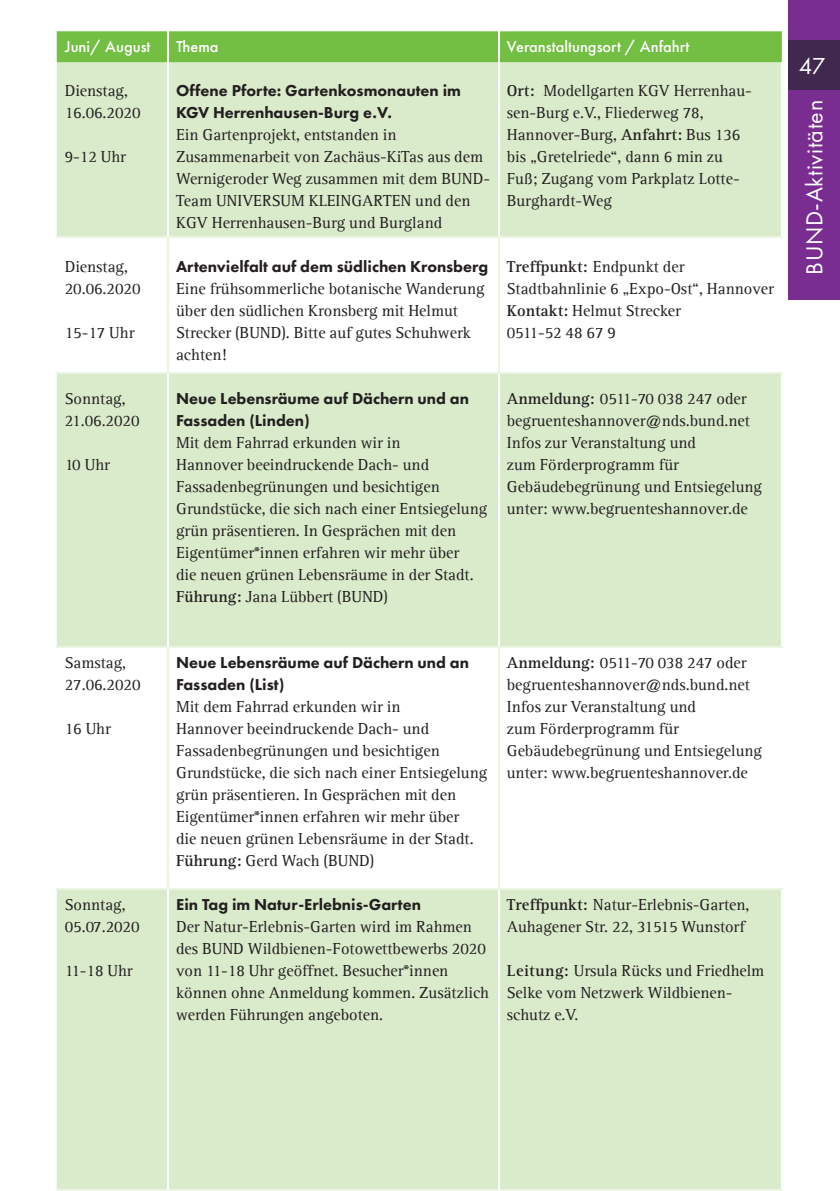
<style>
.page{position:relative;width:840px;height:1191px;background:#fff}
.page>*{position:absolute;margin:0;border:0;box-sizing:border-box;transform-origin:0 0}
.t1{font:24px "Futura PT";letter-spacing:.025em;color:#fff}
.t2{font:16.4px/22px "Agfa Rotis Serif";color:#231f20}
.t3{font:800 16.4px/22px "Futura PT";color:#231f20}
.t4{font:500 16.4px "Futura PT";color:#fff}
.s1{font-weight:700}
</style>
<div class="page">
<div style="left:57px;top:31px;width:724px;height:31px;background:#72bf44"></div>
<div style="left:57px;top:62px;width:723px;height:1127px;background:#d9ebcb"></div>
<svg style="left:57px;top:237px;width:724px;height:651px"></svg>
<hr style="left:167px;top:31px;width:2px;height:31px;background:#fff">
<hr style="left:498px;top:31px;width:1px;height:31px;background:#fff">
<hr style="left:167px;top:62px;width:2px;height:174px;background:#fff">
<hr style="left:498px;top:62px;width:1px;height:174px;background:#fff">
<hr style="left:57px;top:236px;width:111px;height:1px;background:#ecf5e4">
<hr style="left:168px;top:236px;width:330px;height:1px;background:#ecf5e4">
<hr style="left:167px;top:237px;width:2px;height:136px;background:#ecf5e4">
<hr style="left:57px;top:373px;width:111px;height:1px;background:#ecf5e4">
<hr style="left:168px;top:373px;width:330px;height:1px;background:#ecf5e4">
<hr style="left:167px;top:374px;width:2px;height:272px;background:#fff">
<hr style="left:498px;top:374px;width:1px;height:272px;background:#fff">
<hr style="left:780px;top:374px;width:2px;height:272px;background:#fff">
<hr style="left:57px;top:646px;width:111px;height:1px;background:#ecf5e4">
<hr style="left:168px;top:646px;width:330px;height:1px;background:#ecf5e4">
<hr style="left:167px;top:647px;width:2px;height:241px;background:#ecf5e4">
<hr style="left:57px;top:888px;width:111px;height:1px;background:#ecf5e4">
<hr style="left:168px;top:888px;width:330px;height:1px;background:#ecf5e4">
<hr style="left:167px;top:889px;width:2px;height:300px;background:#fff">
<hr style="left:498px;top:889px;width:1px;height:300px;background:#fff">
<hr style="left:57px;top:1189px;width:111px;height:2px;background:#ecf5e4">
<hr style="left:168px;top:1189px;width:330px;height:2px;background:#ecf5e4">
<hr style="left:498px;top:1189px;width:284px;height:2px;background:#ecf5e4">
<hr style="left:498px;top:646px;width:284px;height:1px;background:#ecf5e4">
<hr style="left:498px;top:647px;width:1px;height:241px;background:#ecf5e4">
<hr style="left:498px;top:888px;width:284px;height:1px;background:#ecf5e4">
<hr style="left:498px;top:236px;width:284px;height:1px;background:#ecf5e4">
<hr style="left:498px;top:237px;width:1px;height:136px;background:#ecf5e4">
<hr style="left:498px;top:373px;width:284px;height:1px;background:#ecf5e4">
<div style="left:788px;top:0;width:51px;height:300px;background:#7a2d91"></div>
<div style="left:788px;top:40px;width:51px;height:49px;background:#40284f"></div>
<p class="t4" style="left:65px;top:37px;width:87px">Juni/ August</p>
<p class="t4" style="left:176px;top:37px;width:44px">Thema</p>
<p class="t4" style="left:506px;top:37px;width:184px">Veranstaltungsort / Anfahrt</p>
<p class="t2" style="left:65px;top:80px;width:77px">Dienstag,<br>16.06.2020</p>
<p class="t2" style="left:65px;top:146px;width:63px">9-12 Uhr</p>
<p class="t3" style="left:176px;top:80px;width:286px">Offene Pforte: Gartenkosmonauten im<br>KGV Herrenhausen-Burg e.V.</p>
<p class="t2" style="left:176px;top:124px;width:315px">Ein Gartenprojekt, entstanden in Zusammenarbeit von Zachäus-KiTas aus dem Wernigeroder Weg zusammen mit dem BUND-Team UNIVERSUM KLEINGARTEN und den KGV Herrenhausen-Burg und Burgland</p>
<p class="t2" style="left:506px;top:80px;width:246px"><span class="s1">Ort:</span> Modellgarten KGV Herrenhau&shy;sen-Burg e.V., Fliederweg 78,<br>Hannover-Burg, <span class="s1">Anfahrt:</span> Bus 136 bis „Gretelriede“, dann 6 min zu<br>Fuß; Zugang vom Parkplatz Lotte-<br>Burghardt-Weg</p>
<p class="t2" style="left:65px;top:256px;width:77px">Dienstag,<br>20.06.2020</p>
<p class="t2" style="left:65px;top:322px;width:71px">15-17 Uhr</p>
<p class="t2" style="left:65px;top:388px;width:76px">Sonntag,<br>21.06.2020</p>
<p class="t2" style="left:65px;top:454px;width:47px">10 Uhr</p>
<p class="t2" style="left:65px;top:652px;width:77px">Samstag,<br>27.06.2020</p>
<p class="t2" style="left:65px;top:718px;width:48px">16 Uhr</p>
<p class="t2" style="left:65px;top:894px;width:76px">Sonntag,<br>05.07.2020</p>
<p class="t2" style="left:65px;top:960px;width:69px">11-18 Uhr</p>
<p class="t3" style="left:176px;top:256px;width:313px">Artenvielfalt auf dem südlichen Kronsberg</p>
<p class="t2" style="left:176px;top:278px;width:310px">Eine frühsommerliche botanische Wanderung über den südlichen Kronsberg mit Helmut Strecker (BUND). Bitte auf gutes Schuhwerk achten!</p>
<p class="t3" style="left:176px;top:388px;width:294px">Neue Lebensräume auf Dächern und an<br>Fassaden (Linden)</p>
<p class="t2" style="left:176px;top:432px;width:312px">Mit dem Fahrrad erkunden wir in<br>Hannover beeindruckende Dach- und Fassadenbegrünungen und besichtigen Grundstücke, die sich nach einer Entsiegelung grün präsentieren. In Gesprächen mit den Eigentümer*innen erfahren wir mehr über<br>die neuen grünen Lebensräume in der Stadt.<br><span class="s1">Führung:</span> Jana Lübbert (BUND)</p>
<p class="t2" style="left:506px;top:256px;width:268px"><span class="s1">Treffpunkt:</span> Endpunkt der<br>Stadtbahnlinie 6 „Expo-Ost“, Hannover<br><span class="s1">Kontakt:</span> Helmut Strecker<br>0511-52 48 67 9</p>
<p class="t2" style="left:506px;top:388px;width:256px"><span class="s1">Anmeldung:</span> 0511-70 038 247 oder begruenteshannover@nds.bund.net<br>Infos zur Veranstaltung und<br>zum Förderprogramm für<br>Gebäudebegrünung und Entsiegelung unter: www.begruenteshannover.de</p>
<p class="t3" style="left:176px;top:651px;width:294px">Neue Lebensräume auf Dächern und an<br>Fassaden (List)</p>
<p class="t2" style="left:176px;top:696px;width:312px">Mit dem Fahrrad erkunden wir in<br>Hannover beeindruckende Dach- und Fassadenbegrünungen und besichtigen Grundstücke, die sich nach einer Entsiegelung grün präsentieren. In Gesprächen mit den Eigentümer*innen erfahren wir mehr über<br>die neuen grünen Lebensräume in der Stadt.<br><span class="s1">Führung:</span> Gerd Wach (BUND)</p>
<p class="t3" style="left:176px;top:893px;width:246px">Ein Tag im Natur-Erlebnis-Garten</p>
<p class="t2" style="left:176px;top:916px;width:314px">Der Natur-Erlebnis-Garten wird im Rahmen des BUND Wildbienen-Fotowettbewerbs 2020 von 11-18 Uhr geöffnet. Besucher*innen können ohne Anmeldung kommen. Zusätzlich werden Führungen angeboten.</p>
<p class="t2" style="left:506px;top:652px;width:256px"><span class="s1">Anmeldung:</span> 0511-70 038 247 oder begruenteshannover@nds.bund.net<br>Infos zur Veranstaltung und<br>zum Förderprogramm für<br>Gebäudebegrünung und Entsiegelung unter: www.begruenteshannover.de</p>
<p class="t2" style="left:506px;top:894px;width:244px"><span class="s1">Treffpunkt:</span> Natur-Erlebnis-Garten,<br>Auhagener Str. 22, 31515 Wunstorf</p>
<p class="t2" style="left:506px;top:960px;width:259px"><span class="s1">Leitung:</span> Ursula Rücks und Friedhelm<br>Selke vom Netzwerk Wildbienen&shy;schutz e.V.</p>
<h1 class="t1" style="left:798px;top:52px;width:28px">47</h1>
<h1 class="t1" style="left:799px;top:275px;width:176px;rotate:-90deg">BUND-Aktivitäten</h1>
</div>
